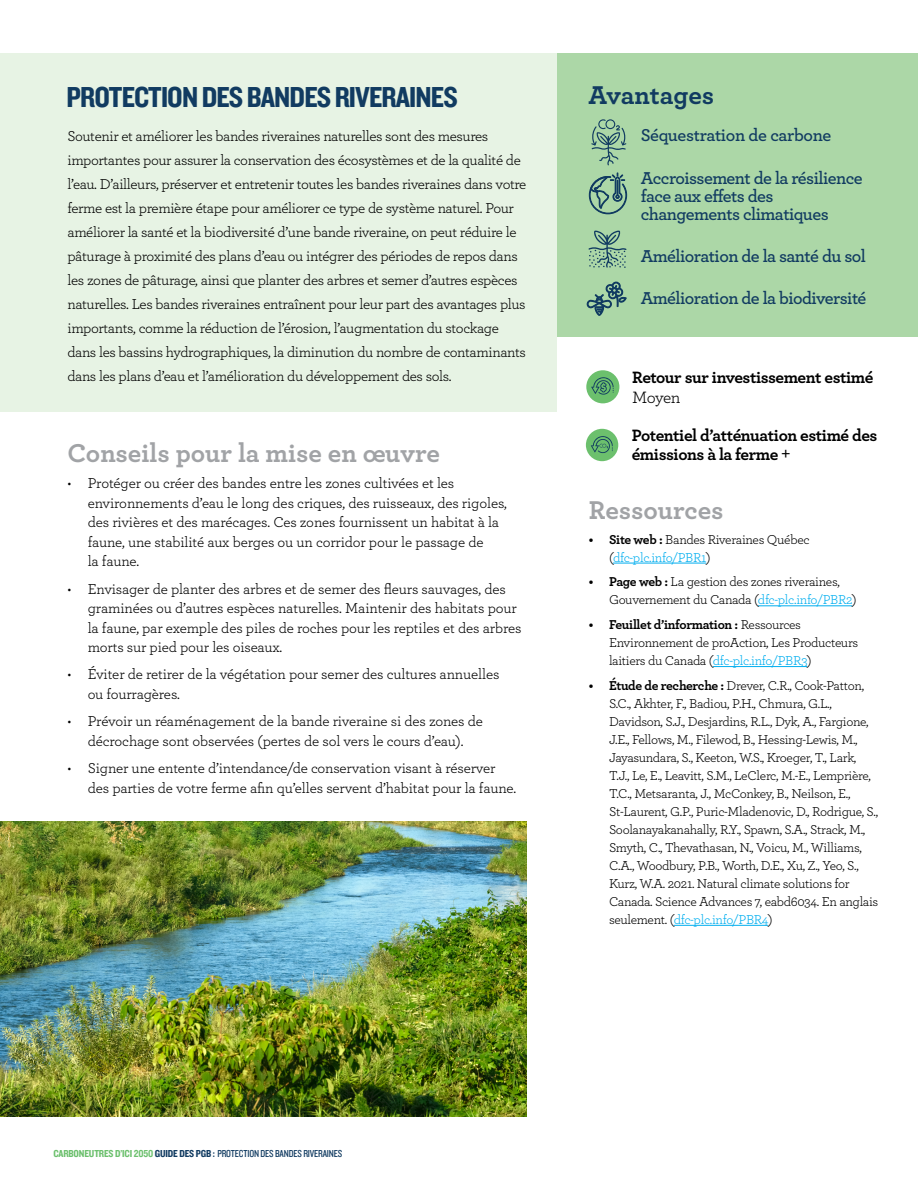
<style>
.page{position:relative;width:918px;height:1188px;background:#fff}
.page>*{position:absolute;margin:0;border:0;box-sizing:border-box;transform-origin:0 0}
.BMP_Title{font:30px "Knockout 50 Welterweight";letter-spacing:-.03em;color:#113b61}
.SUB-HEAD{font:700 27px "Archer";letter-spacing:-.005em;color:#a1a3a6}
.Pot__Benefits__Heade{font:700 27px "Archer";color:#113b61}
.Pot_Benefits__Body_C{font:600 18px/18px "Archer";letter-spacing:-.03em;color:#113b61}
.Ease_of_Implement{font:700 17.25px/19.5px "Archer";letter-spacing:-.025em;color:#000}
.BMP_body_copy{font:15px/24px "Archer";letter-spacing:-.025em;color:#000}
.t1{font:13.5px/18px "Archer";letter-spacing:-.025em;color:#000}
.Titre_1{font:10.5px "Knockout 29 Junior Ltweight";letter-spacing:-.015em;color:#113b61}
.s1{font-weight:400}
.s2{font-weight:400;font-size:24px}
.s3{font-weight:700}
.s4{color:#00aeef}
.s5{font-family:"Knockout 50 Welterweight";color:#6cc06d}
.s6{font-family:"Knockout 50 Welterweight"}
</style>
<div class="page">
<div style="left:531px;top:53px;width:387px;height:283px;background:#acd7a7"></div>
<div style="left:0;top:53px;width:557px;height:358px;background:#e7f3e4"></div>
<svg style="left:589px;top:231px;width:37px;height:37px"></svg>
<svg style="left:587px;top:282px;width:40px;height:34px"></svg>
<svg style="left:589px;top:173px;width:38px;height:41px"></svg>
<hr style="left:613px;top:563px;width:93px;height:1px;background:#00aeef">
<hr style="left:758px;top:605px;width:94px;height:1px;background:#00aeef">
<hr style="left:713px;top:666px;width:94px;height:1px;background:#00aeef">
<hr style="left:674px;top:925px;width:94px;height:1px;background:#00aeef">
<div style="left:586px;top:370px;width:33px;height:33px;background:#6cc06d;border-radius:50%"></div>
<svg style="left:591px;top:377px;width:23px;height:18px"></svg>
<div style="left:586px;top:429px;width:32px;height:32px;background:#6cc06d;border-radius:50%"></div>
<svg style="left:591px;top:436px;width:22px;height:17px"></svg>
<svg style="left:591px;top:119px;width:35px;height:46px"></svg>
<img style="left:0;top:821px;width:526px;height:296px">
<p class="BMP_Title" style="left:66px;top:77px;width:393px">PROTECTION DES BANDES RIVERAINES</p>
<p class="Pot__Benefits__Heade" style="left:589px;top:74px;width:127px">Avantages</p>
<p class="Pot_Benefits__Body_C" style="left:641px;top:125px;width:192px">Séquestration de carbone</p>
<p class="Pot_Benefits__Body_C" style="left:641px;top:168px;width:223px">Accroissement de la résilience face aux effets des changements climatiques</p>
<p class="Pot_Benefits__Body_C" style="left:641px;top:246px;width:227px">Amélioration de la santé du sol</p>
<p class="Pot_Benefits__Body_C" style="left:641px;top:288px;width:227px">Amélioration de la biodiversité</p>
<p class="BMP_body_copy" style="left:68px;top:123px;width:461px">Soutenir et améliorer les bandes riveraines naturelles sont des mesures importantes pour assurer la conservation des écosystèmes et de la qualité de l’eau. D’ailleurs, préserver et entretenir toutes les bandes riveraines dans votre ferme est la première étape pour améliorer ce type de système naturel. Pour améliorer la santé et la biodiversité d’une bande riveraine, on peut réduire le pâturage à proximité des plans d’eau ou intégrer des périodes de repos dans les zones de pâturage, ainsi que planter des arbres et semer d’autres espèces naturelles. Les bandes riveraines entraînent pour leur part des avantages plus importants, comme la réduction de l’érosion, l’augmentation du stockage dans les bassins hydrographiques, la diminution du nombre de contaminants dans les plans d’eau et l’amélioration du développement des sols.</p>
<p class="Ease_of_Implement" style="left:632px;top:367px;width:243px">Retour sur investissement estimé<br><span class="s1">Moyen</span></p>
<p class="Ease_of_Implement" style="left:632px;top:424px;width:247px">Potentiel d’atténuation estimé des émissions à la ferme <span class="s2">+</span></p>
<p class="SUB-HEAD" style="left:68px;top:432px;width:374px">Conseils pour la mise en œuvre</p>
<p class="BMP_body_copy" style="left:88px;top:473px;width:421px;line-height:19.5px;text-indent:-20px">• Protéger ou créer des bandes entre les zones cultivées et les environnements d’eau le long des criques, des ruisseaux, des rigoles, des rivières et des marécages. Ces zones fournissent un habitat à la faune, une stabilité aux berges ou un corridor pour le passage de<br>la faune.</p>
<p class="BMP_body_copy" style="left:88px;top:578px;width:435px;line-height:19.5px;text-indent:-20px">• Envisager de planter des arbres et de semer des fleurs sauvages, des graminées ou d’autres espèces naturelles. Maintenir des habitats pour la faune, par exemple des piles de roches pour les reptiles et des arbres morts sur pied pour les oiseaux.</p>
<p class="BMP_body_copy" style="left:88px;top:664px;width:413px;line-height:19.5px;text-indent:-20px">• Éviter de retirer de la végétation pour semer des cultures annuelles ou fourragères.</p>
<p class="BMP_body_copy" style="left:68px;top:711px;width:417px;line-height:19.5px;text-align:center">• Prévoir un réaménagement de la bande riveraine si des zones de décrochage sont observées (pertes de sol vers le cours d’eau).</p>
<p class="BMP_body_copy" style="left:88px;top:758px;width:430px;line-height:19.5px;text-indent:-20px">• Signer une entente d’intendance/de conservation visant à réserver des parties de votre ferme afin qu’elles servent d’habitat pour la faune.</p>
<p class="SUB-HEAD" style="left:589px;top:489px;width:136px">Ressources</p>
<p class="t1" style="left:609px;top:530px;width:202px;text-indent:-20px"><span class="s3">• Site web :</span> Bandes Riveraines Québec (<span class="s4">dfc-plc.info/PBR1</span>)</p>
<p class="t1" style="left:609px;top:572px;width:249px;text-indent:-20px"><span class="s3">• Page web :</span> La gestion des zones riveraines,<br>Gouvernement du Canada (<span class="s4">dfc-plc.info/PBR2</span>)</p>
<p class="t1" style="left:609px;top:615px;width:251px;text-indent:-20px"><span class="s3">• Feuillet d’information :</span> Ressources<br>Environnement de proAction, Les Producteurs laitiers du Canada (<span class="s4">dfc-plc.info/PBR3</span>)</p>
<p class="t1" style="left:609px;top:676px;width:271px;text-indent:-20px"><span class="s3">• Étude de recherche :</span> Drever, C.R., Cook-Patton, S.C., Akhter, F., Badiou, P.H., Chmura, G.L., Davidson, S.J., Desjardins, R.L., Dyk, A., Fargione, J.E., Fellows, M., Filewod, B., Hessing-Lewis, M., Jayasundara, S., Keeton, W.S., Kroeger, T., Lark, T.J., Le, E., Leavitt, S.M., LeClerc, M.-E., Lemprière, T.C., Metsaranta, J., McConkey, B., Neilson, E., St-Laurent, G.P., Puric-Mladenovic, D., Rodrigue, S., Soolanayakanahally, R.Y., Spawn, S.A., Strack, M., Smyth, C., Thevathasan, N., Voicu, M., Williams, C.A., Woodbury, P.B., Worth, D.E., Xu, Z., Yeo, S., Kurz, W.A. 2021. Natural climate solutions for Canada. Science Advances 7, eabd6034. En anglais seulement. (<span class="s4">dfc-plc.info/PBR4</span>)</p>
<p class="Titre_1" style="left:53px;top:1147px;width:290px"><span class="s5">CARBONEUTRES D’ICI 2050</span> <span class="s6">GUIDE DES PGB :</span> PROTECTION DES BANDES RIVERAINES</p>
</div>
